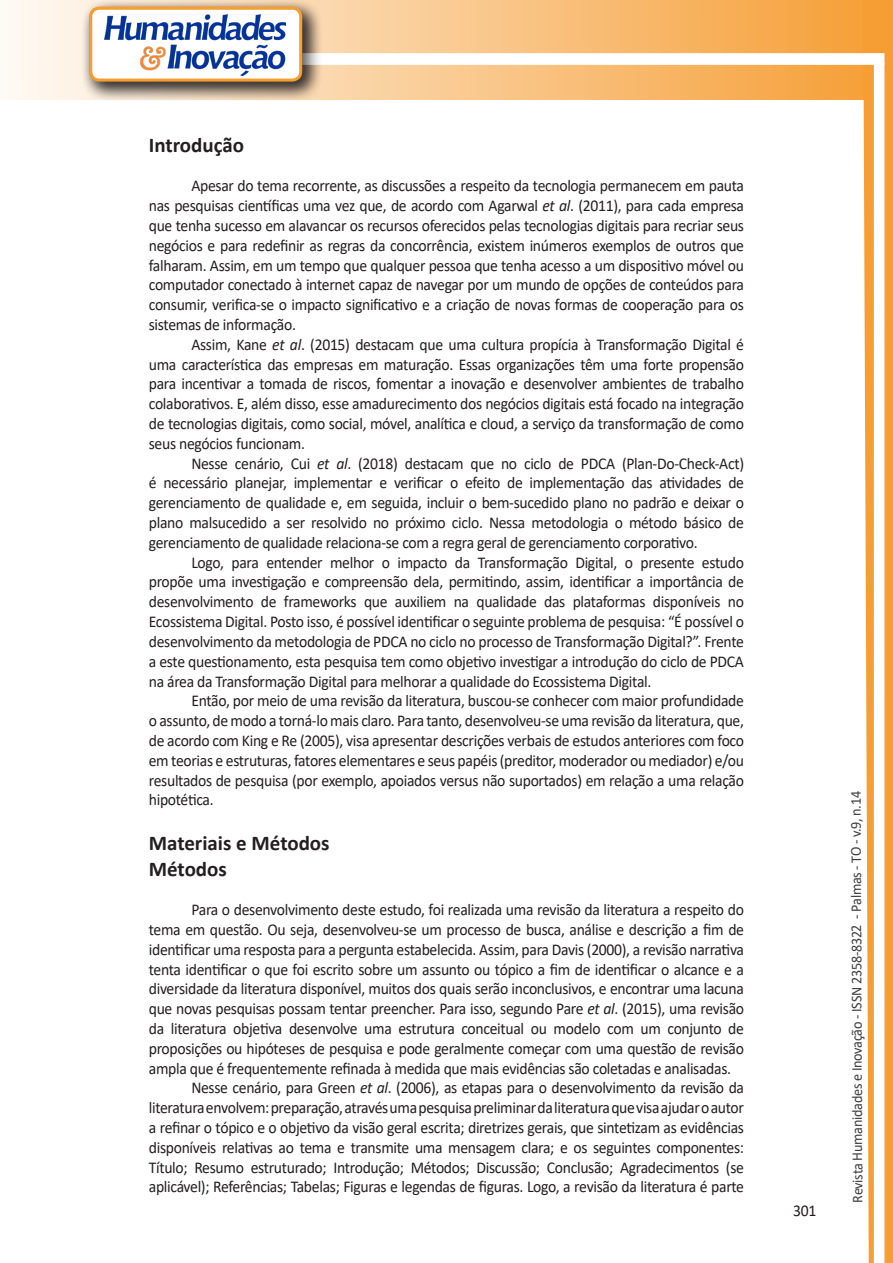
<style>
.page{position:relative;width:893px;height:1263px;background:#fff}
.page>*{position:absolute;margin:0;border:0;box-sizing:border-box;transform-origin:0 0}
.Titulo_2{font:700 21px "Calibri";color:#231f20}
.texto{font:16.5px/19.8px "Calibri";letter-spacing:-.02em;color:#231f20;text-align:justify;scale:.95 1}
.t1{font:15px "Calibri";letter-spacing:-.025em;color:#3e3e3f;scale:.95 1}
.s1{font-style:italic}
</style>
<div class="page">
<svg style="left:5px;top:0;width:858px;height:100px;background:#f9c484"></svg>
<div style="left:302px;top:53px;width:582px;height:12px;background:#fff;border:2px solid #fff"></div>
<svg style="left:863px;top:0;width:30px;height:1263px"></svg>
<div style="left:81px;top:0;width:241px;height:102px;background:#231f20;opacity:.75"></div>
<svg style="left:91px;top:8px;width:210px;height:72px"></svg>
<div style="left:89px;top:7px;width:213px;height:75px;border:3px solid #f69e34;border-radius:9px"></div>
<p class="Titulo_2" style="left:149px;top:130px;width:97px">Introdução</p>
<p class="texto" style="left:149px;top:176px;width:628px;text-indent:43px">Apesar do tema recorrente, as discussões a respeito da tecnologia permanecem em pauta nas pesquisas científicas uma vez que, de acordo com Agarwal <span class="s1">et al</span>. (2011), para cada empresa que tenha sucesso em alavancar os recursos oferecidos pelas tecnologias digitais para recriar seus negócios e para redefinir as regras da concorrência, existem inúmeros exemplos de outros que falharam. Assim, em um tempo que qualquer pessoa que tenha acesso a um dispositivo móvel ou computador conectado à internet capaz de navegar por um mundo de opções de conteúdos para consumir, verifica-se o impacto significativo e a criação de novas formas de cooperação para os sistemas de informação.</p>
<p class="texto" style="left:149px;top:334px;width:628px;text-indent:43px">Assim, Kane <span class="s1">et al</span>. (2015) destacam que uma cultura propícia à Transformação Digital é uma característica das empresas em maturação. Essas organizações têm uma forte propensão para incentivar a tomada de riscos, fomentar a inovação e desenvolver ambientes de trabalho colaborativos. E, além disso, esse amadurecimento dos negócios digitais está focado na integração de tecnologias digitais, como social, móvel, analítica e cloud, a serviço da transformação de como seus negócios funcionam.</p>
<p class="texto" style="left:149px;top:453px;width:628px;text-indent:43px">Nesse cenário, Cui <span class="s1">et al</span>. (2018) destacam que no ciclo de PDCA (Plan-Do-Check-Act) é necessário planejar, implementar e verificar o efeito de implementação das atividades de gerenciamento de qualidade e, em seguida, incluir o bem-sucedido plano no padrão e deixar o plano malsucedido a ser resolvido no próximo ciclo. Nessa metodologia o método básico de gerenciamento de qualidade relaciona-se com a regra geral de gerenciamento corporativo.</p>
<p class="texto" style="left:149px;top:552px;width:628px;text-indent:43px">Logo, para entender melhor o impacto da Transformação Digital, o presente estudo propõe uma investigação e compreensão dela, permitindo, assim, identificar a importância de desenvolvimento de frameworks que auxiliem na qualidade das plataformas disponíveis no Ecossistema Digital. Posto isso, é possível identificar o seguinte problema de pesquisa: “É possível o desenvolvimento da metodologia de PDCA no ciclo no processo de Transformação Digital?”. Frente a este questionamento, esta pesquisa tem como objetivo investigar a introdução do ciclo de PDCA na área da Transformação Digital para melhorar a qualidade do Ecossistema Digital.</p>
<p class="texto" style="left:149px;top:690px;width:628px;text-indent:43px">Então, por meio de uma revisão da literatura, buscou-se conhecer com maior profundidade o assunto, de modo a torná-lo mais claro. Para tanto, desenvolveu-se uma revisão da literatura, que, de acordo com King e Re (2005), visa apresentar descrições verbais de estudos anteriores com foco em teorias e estruturas, fatores elementares e seus papéis (preditor, moderador ou mediador) e/ou resultados de pesquisa (por exemplo, apoiados versus não suportados) em relação a uma relação hipotética.</p>
<p class="Titulo_2" style="left:149px;top:828px;width:182px">Materiais e Métodos</p>
<p class="Titulo_2" style="left:149px;top:854px;width:80px">Métodos</p>
<p class="texto" style="left:149px;top:899px;width:628px;text-indent:43px">Para o desenvolvimento deste estudo, foi realizada uma revisão da literatura a respeito do tema em questão. Ou seja, desenvolveu-se um processo de busca, análise e descrição a fim de identificar uma resposta para a pergunta estabelecida. Assim, para Davis (2000), a revisão narrativa tenta identificar o que foi escrito sobre um assunto ou tópico a fim de identificar o alcance e a diversidade da literatura disponível, muitos dos quais serão inconclusivos, e encontrar uma lacuna que novas pesquisas possam tentar preencher. Para isso, segundo Pare <span class="s1">et al</span>. (2015), uma revisão da literatura objetiva desenvolve uma estrutura conceitual ou modelo com um conjunto de proposições ou hipóteses de pesquisa e pode geralmente começar com uma questão de revisão ampla que é frequentemente refinada à medida que mais evidências são coletadas e analisadas.</p>
<p class="texto" style="left:149px;top:1077px;width:628px;text-indent:43px">Nesse cenário, para Green <span class="s1">et al</span>. (2006), as etapas para o desenvolvimento da revisão da literatura envolvem: preparação, através uma pesquisa preliminar da literatura que visa ajudar o autor a refinar o tópico e o objetivo da visão geral escrita; diretrizes gerais, que sintetizam as evidências disponíveis relativas ao tema e transmite uma mensagem clara; e os seguintes componentes:<br>Título; Resumo estruturado; Introdução; Métodos; Discussão; Conclusão; Agradecimentos (se aplicável); Referências; Tabelas; Figuras e legendas de figuras. Logo, a revisão da literatura é parte</p>
<p class="texto" style="left:793px;top:1200px;width:26px">301</p>
<p class="t1" style="left:846px;top:1203px;width:435px;rotate:-90deg">Revista Humanidades e Inovação - ISSN 2358-8322 - Palmas - TO - v.9, n.14</p>
</div>
